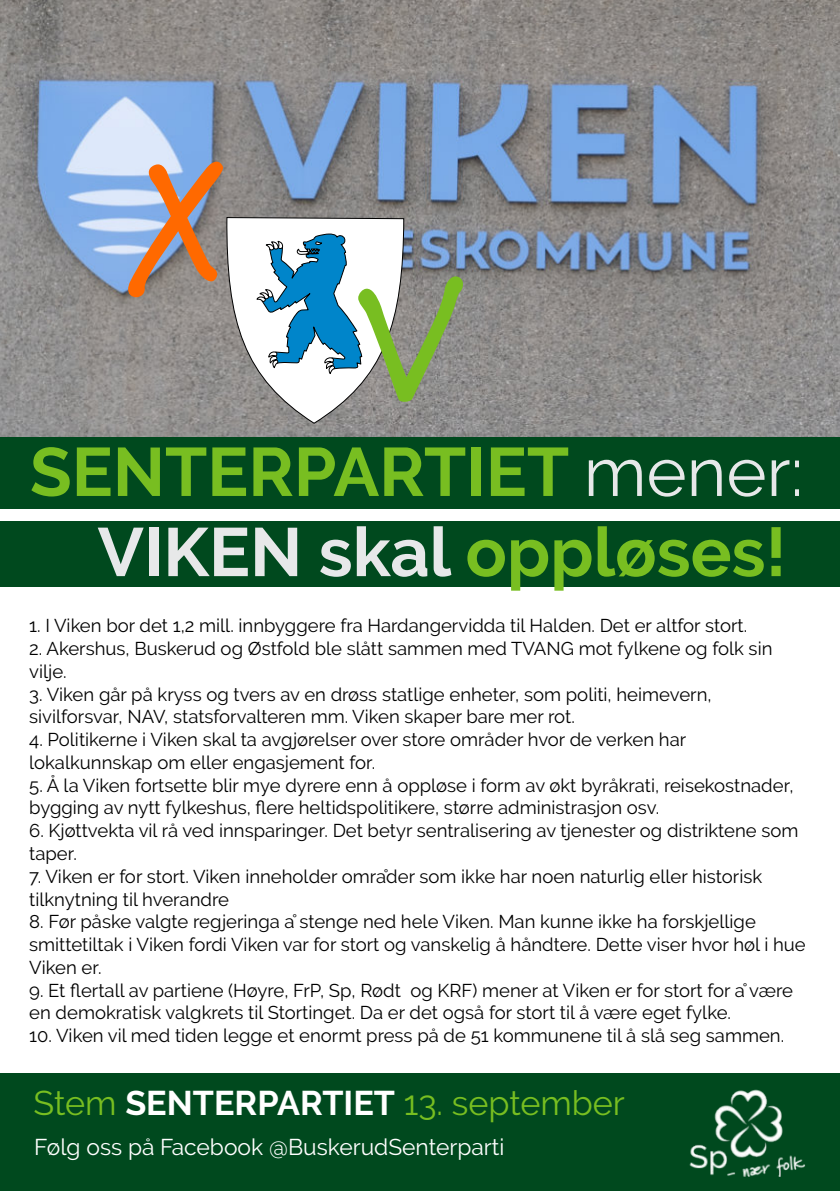
<style>
.page{position:relative;width:840px;height:1191px;background:#fff}
.page>*{position:absolute;margin:0;border:0;box-sizing:border-box;transform-origin:0 0}
.t1{font:700 170.8px "Marydale";color:#ff6900}
.t2{font:700 170.8px "Marydale";color:#78be21}
.t3{font:700 68.4px/80.2px "Raleway";color:#78be21;text-align:right}
.t4{font:34.2px "Raleway";color:#78be21}
.t5{font:22.8px "Raleway";color:#fff}
.t6{font:18.6px/22.8px "Raleway";color:#000}
.s1{font-weight:400;color:#e7e8e9}
.s2{color:#e7e8e9}
.s3{font-family:"Arial"}
.s4{font-weight:700;color:#fff}
</style>
<div class="page">
<div style="left:0;top:435px;width:840px;height:73px;background:#00491e"></div>
<div style="left:0;top:521px;width:840px;height:66px;background:#00491e"></div>
<div style="left:0;top:1073px;width:840px;height:118px;background:#00491e"></div>
<img style="left:689px;top:1089px;width:117px;height:88px">
<img style="left:0;top:0;width:840px;height:437px">
<svg style="left:226px;top:217px;width:178px;height:207px"></svg>
<h1 class="t1" style="left:134px;top:124px;width:95px">X</h1>
<h1 class="t2" style="left:352px;top:242px;width:108px">V</h1>
<h2 class="t3" style="left:30px;top:432px;width:775px">SENTERPARTIET <span class="s1">mener:<br></span><span class="s2">VIKEN skal</span> oppløses!</h2>
<p class="t6" style="left:29px;top:614px;width:719px">1. I Viken bor det 1,2 mill. innbyggere fra Hardangervidda til Halden. Det er altfor stort.</p>
<p class="t6" style="left:29px;top:637px;width:744px">2. Akershus, Buskerud og Østfold ble slått sammen med TVANG mot fylkene og folk sin vilje.</p>
<p class="t6" style="left:29px;top:683px;width:684px">3. Viken går på kryss og tvers av en drøss statlige enheter, som politi, heimevern, sivilforsvar, NAV, statsforvalteren mm. Viken skaper bare mer rot.</p>
<p class="t6" style="left:29px;top:728px;width:658px">4. Politikerne i Viken skal ta avgjørelser over store områder hvor de verken har lokalkunnskap om eller engasjement for.</p>
<p class="t6" style="left:29px;top:774px;width:765px">5. Å la Viken fortsette blir mye dyrere enn å oppløse i form av økt byråkrati, reisekostnader, bygging av nytt fylkeshus, flere heltidspolitikere, større administrasjon osv.</p>
<p class="t6" style="left:29px;top:819px;width:770px">6. Kjøttvekta vil rå ved innsparinger. Det betyr sentralisering av tjenester og distriktene som taper.</p>
<p class="t6" style="left:29px;top:865px;width:734px">7. Viken er for stort. Viken inneholder omra<span class="s3">̊</span>der som ikke har noen naturlig eller historisk tilknytning til hverandre</p>
<p class="t6" style="left:29px;top:910px;width:778px">8. Før påske valgte regjeringa a<span class="s3">̊</span>stenge ned hele Viken. Man kunne ikke ha forskjellige smittetiltak i Viken fordi Viken var for stort og vanskelig å håndtere. Dette viser hvor høl i hue<br>Viken er.</p>
<p class="t6" style="left:29px;top:979px;width:765px">9. Et flertall av partiene (Høyre, FrP, Sp, Rødt og KRF) mener at Viken er for stort for a<span class="s3">̊</span>være en demokratisk valgkrets til Stortinget. Da er det også for stort til å være eget fylke.</p>
<p class="t6" style="left:29px;top:1024px;width:756px">10. Viken vil med tiden legge et enormt press på de 51 kommunene til å slå seg sammen.</p>
<h3 class="t4" style="left:34px;top:1083px;width:592px">Stem <span class="s4">SENTERPARTIET</span> 13. september</h3>
<p class="t5" style="left:34px;top:1133px;width:472px">Følg oss på Facebook @BuskerudSenterparti</p>
</div>
